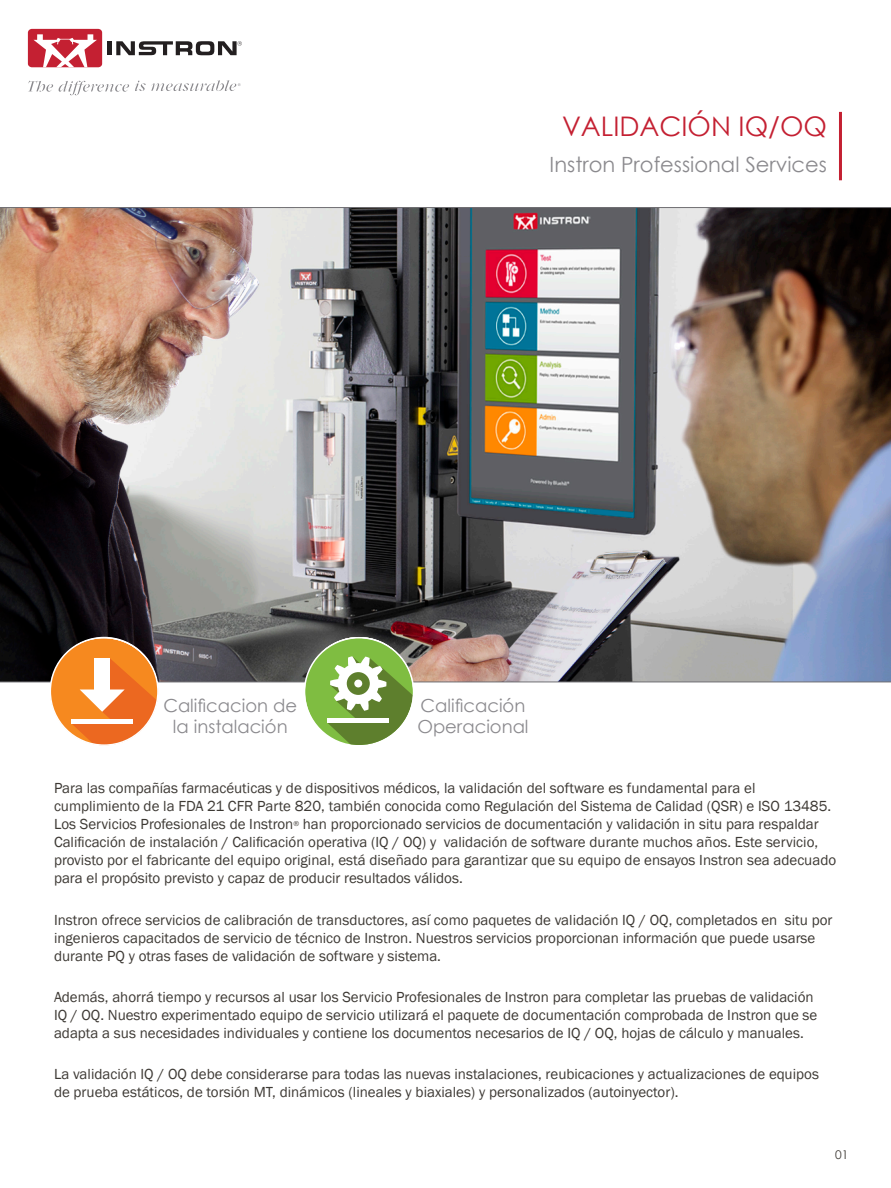
<style>
.page{position:relative;width:891px;height:1188px;background:#fff}
.page>*{position:absolute;margin:0;border:0;box-sizing:border-box;transform-origin:0 0}
.t1{font:27px "Century Gothic";color:#c42032}
.t2{font:21px "Century Gothic";color:#8b8a8e}
.t3{font:18px/21.6px "Century Gothic";color:#8b8a8e;text-align:center}
.t4{font:15px/18px "Franklin Gothic";color:#3d3934}
.t5{font:12px "Century Gothic";color:#3d3934}
</style>
<div class="page">
<hr style="left:839px;top:112px;width:3px;height:68px;background:#c42032">
<div style="left:28px;top:29px;width:74px;height:38px;background:#c42032;border-radius:4px"></div>
<svg style="left:33px;top:34px;width:64px;height:33px"></svg>
<div style="left:107px;top:41px;width:5px;height:14px;background:#231f20"></div>
<svg style="left:116px;top:41px;width:126px;height:14px"></svg>
<svg style="left:28px;top:80px;width:213px;height:15px"></svg>
<img style="left:0;top:207px;width:891px;height:475px">
<svg style="left:50px;top:637px;width:108px;height:106px"></svg>
<svg style="left:305px;top:637px;width:108px;height:108px"></svg>
<hr style="left:327px;top:718px;width:61px;height:4px;background:#fff">
<div style="left:50px;top:637px;width:109px;height:109px;border:2px solid #fff;border-radius:50%"></div>
<div style="left:304px;top:637px;width:110px;height:111px;border:2px solid #fff;border-radius:50%"></div>
<p class="t1" style="left:562px;top:107px;width:266px">VALIDACIÓN IQ/OQ</p>
<p class="t2" style="left:550px;top:149px;width:279px">Instron Professional Services</p>
<p class="t3" style="left:163px;top:694px;width:135px">Calificacion de la instalación</p>
<p class="t3" style="left:417px;top:694px;width:113px;text-align:left">Calificación<br>Operacional</p>
<p class="t4" style="left:54px;top:779px;width:784px">Para las compañías farmacéuticas y de dispositivos médicos, la validación del software es fundamental para el cumplimiento de la FDA 21 CFR Parte 820, también conocida como Regulación del Sistema de Calidad (QSR) e ISO 13485.<br>Los Servicios Profesionales de Instron<sup>®</sup> han proporcionado servicios de documentación y validación in situ para respaldar Calificación de instalación / Calificación operativa (IQ / OQ) y validación de software durante muchos años. Este servicio, provisto por el fabricante del equipo original, está diseñado para garantizar que su equipo de ensayos Instron sea adecuado para el propósito previsto y capaz de producir resultados válidos.</p>
<p class="t4" style="left:54px;top:911px;width:780px">Instron ofrece servicios de calibración de transductores, así como paquetes de validación IQ / OQ, completados en situ por ingenieros capacitados de servicio de técnico de Instron. Nuestros servicios proporcionan información que puede usarse durante PQ y otras fases de validación de software y sistema.</p>
<p class="t4" style="left:54px;top:988px;width:765px">Además, ahorrá tiempo y recursos al usar los Servicio Profesionales de Instron para completar las pruebas de validación<br>IQ / OQ. Nuestro experimentado equipo de servicio utilizará el paquete de documentación comprobada de Instron que se adapta a sus necesidades individuales y contiene los documentos necesarios de IQ / OQ, hojas de cálculo y manuales.</p>
<p class="t4" style="left:54px;top:1066px;width:766px">La validación IQ / OQ debe considerarse para todas las nuevas instalaciones, reubicaciones y actualizaciones de equipos de prueba estáticos, de torsión MT, dinámicos (lineales y biaxiales) y personalizados (autoinyector).</p>
<p class="t5" style="left:835px;top:1146px;width:15px">01</p>
</div>
